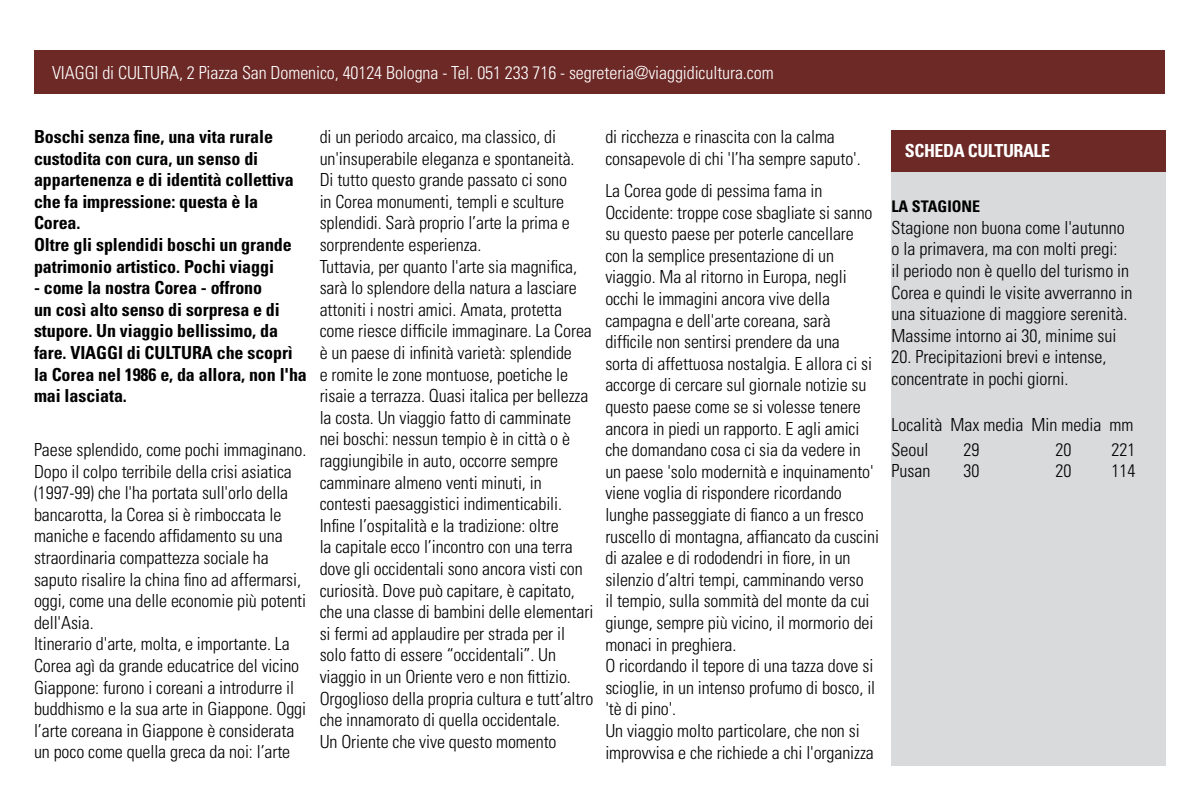
<style>
.page{position:relative;width:1200px;height:800px;background:#fff}
.page>*{position:absolute;margin:0;border:0;box-sizing:border-box;transform-origin:0 0}
.t1{font:300 condensed 18px/21.6px "Univers LT Std";letter-spacing:-.005em;color:#000}
.t2{font:700 condensed 18px/21.6px "Univers LT Std";letter-spacing:-.005em;color:#000}
.t3{font:300 condensed 18px "Univers LT Std";letter-spacing:-.005em;color:#fff}
.t4{font:700 condensed 18px "Univers LT Std";letter-spacing:-.025em;color:#fff}
.t5{font:700 condensed 16px "Univers LT Std";color:#000}
</style>
<div class="page">
<div style="left:891px;top:130px;width:275px;height:42px;background:#6c2926"></div>
<div style="left:891px;top:172px;width:275px;height:594px;background:#d9dadb"></div>
<div style="left:34px;top:50px;width:1131px;height:44px;background:#6c2926"></div>
<p class="t3" style="left:52px;top:61px;width:723px">VIAGGI di CULTURA, 2 Piazza San Domenico, 40124 Bologna - Tel. 051 233 716 - segreteria@viaggidicultura.com</p>
<p class="t2" style="left:34px;top:126px;width:261px">Boschi senza fine, una vita rurale custodita con cura, un senso di appartenenza e di identità collettiva che fa impressione: questa è la<br>Corea.<br>Oltre gli splendidi boschi un grande patrimonio artistico. Pochi viaggi</p>
<p class="t2" style="left:34px;top:277px;width:274px">- come la nostra Corea - offrono<br>un così alto senso di sorpresa e di stupore. Un viaggio bellissimo, da fare. VIAGGI di CULTURA che scoprì la Corea nel 1986 e, da allora, non l'ha mai lasciata.</p>
<p class="t1" style="left:34px;top:439px;width:274px">Paese splendido, come pochi immaginano.<br>Dopo il colpo terribile della crisi asiatica (1997-99) che l'ha portata sull'orlo della bancarotta, la Corea si è rimboccata le maniche e facendo affidamento su una straordinaria compattezza sociale ha saputo risalire la china fino ad affermarsi, oggi, come una delle economie più potenti dell'Asia.<br>Itinerario d'arte, molta, e importante. La Corea agì da grande educatrice del vicino Giappone: furono i coreani a introdurre il buddhismo e la sua arte in Giappone. Oggi l’arte coreana in Giappone è considerata un poco come quella greca da noi: l’arte</p>
<p class="t1" style="left:320px;top:126px;width:275px">di un periodo arcaico, ma classico, di un'insuperabile eleganza e spontaneità.<br>Di tutto questo grande passato ci sono<br>in Corea monumenti, templi e sculture splendidi. Sarà proprio l’arte la prima e sorprendente esperienza.<br>Tuttavia, per quanto l'arte sia magnifica, sarà lo splendore della natura a lasciare attoniti i nostri amici. Amata, protetta come riesce difficile immaginare. La Corea è un paese di infinità varietà: splendide<br>e romite le zone montuose, poetiche le risaie a terrazza. Quasi italica per bellezza la costa. Un viaggio fatto di camminate nei boschi: nessun tempio è in città o è raggiungibile in auto, occorre sempre camminare almeno venti minuti, in contesti paesaggistici indimenticabili.<br>Infine l’ospitalità e la tradizione: oltre<br>la capitale ecco l’incontro con una terra dove gli occidentali sono ancora visti con curiosità. Dove può capitare, è capitato, che una classe di bambini delle elementari si fermi ad applaudire per strada per il solo fatto di essere “occidentali”. Un viaggio in un Oriente vero e non fittizio.<br>Orgoglioso della propria cultura e tutt’altro che innamorato di quella occidentale.<br>Un Oriente che vive questo momento</p>
<p class="t1" style="left:605px;top:126px;width:257px">di ricchezza e rinascita con la calma consapevole di chi 'l’ha sempre saputo'.</p>
<p class="t1" style="left:605px;top:180px;width:275px">La Corea gode di pessima fama in Occidente: troppe cose sbagliate si sanno su questo paese per poterle cancellare con la semplice presentazione di un viaggio. Ma al ritorno in Europa, negli occhi le immagini ancora vive della campagna e dell'arte coreana, sarà difficile non sentirsi prendere da una<br>sorta di affettuosa nostalgia. E allora ci si accorge di cercare sul giornale notizie su questo paese come se si volesse tenere ancora in piedi un rapporto. E agli amici che domandano cosa ci sia da vedere in un paese 'solo modernità e inquinamento' viene voglia di rispondere ricordando lunghe passeggiate di fianco a un fresco ruscello di montagna, affiancato da cuscini di azalee e di rododendri in fiore, in un silenzio d’altri tempi, camminando verso<br>il tempio, sulla sommità del monte da cui giunge, sempre più vicino, il mormorio dei monaci in preghiera.<br>O ricordando il tepore di una tazza dove si scioglie, in un intenso profumo di bosco, il 'tè di pino'.<br>Un viaggio molto particolare, che non si improvvisa e che richiede a chi l'organizza</p>
<p class="t4" style="left:905px;top:140px;width:147px">SCHEDA CULTURALE</p>
<p class="t5" style="left:891px;top:197px;width:90px">LA STAGIONE</p>
<p class="t1" style="left:891px;top:217px;width:242px">Stagione non buona come l'autunno o la primavera, ma con molti pregi:<br>il periodo non è quello del turismo in Corea e quindi le visite avverranno in una situazione di maggiore serenità.<br>Massime intorno ai 30, minime sui</p>
<p class="t1" style="left:891px;top:346px;width:216px">20. Precipitazioni brevi e intense, concentrate in pochi giorni.</p>
<p class="t1" style="left:891px;top:413px;width:243px;line-height:24.6px">Località Max media Min media mm<br>Seoul</p>
<p class="t1" style="left:963px;top:439px;width:17px">29</p>
<p class="t1" style="left:1055px;top:439px;width:17px">20</p>
<p class="t1" style="left:1111px;top:439px;width:25px">221</p>
<p class="t1" style="left:891px;top:460px;width:40px">Pusan</p>
<p class="t1" style="left:963px;top:460px;width:17px">30</p>
<p class="t1" style="left:1055px;top:460px;width:17px">20</p>
<p class="t1" style="left:1111px;top:460px;width:25px">114</p>
</div>
